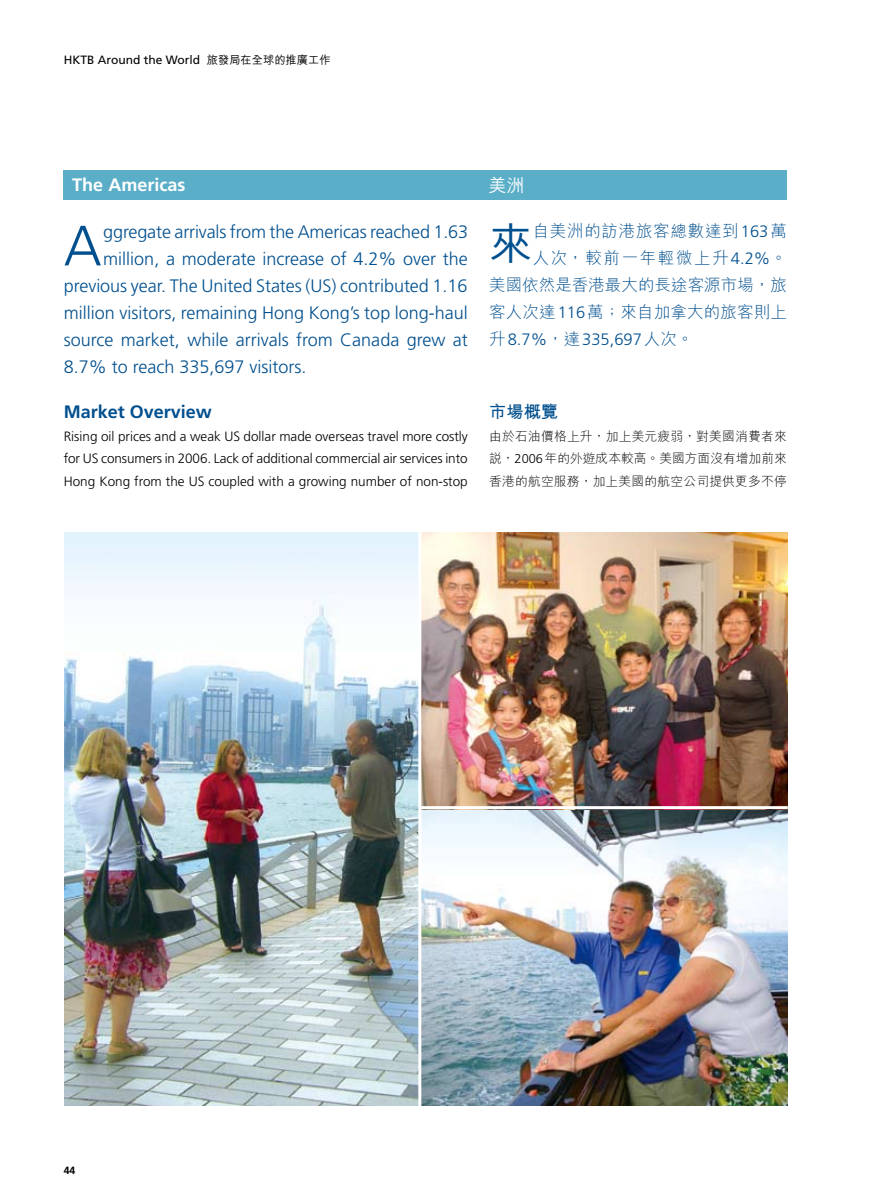
<style>
.page{position:relative;width:872px;height:1191px;background:#fff}
.page>*{position:absolute;margin:0;border:0;box-sizing:border-box;transform-origin:0 0}
.t1{font:300 56.7px "Frutiger";color:#004f8e}
.t2{font:500 43.5px "M Hei HK";color:#004f8e}
.t3{font:300 18px "Frutiger";color:#004f8e}
.t4{font:700 18px "Frutiger";color:#004f8e}
.t5{font:700 18px "Frutiger";color:#fff}
.t6{font:500 18px "M Hei HK";color:#fff}
.t7{font:700 17.25px "M Hei HK";color:#004f8e}
.t8{font:300 16.5px/27px "M Hei HK";letter-spacing:.01em;color:#004f8e;text-align:right}
.t9{font:300 16.5px "Frutiger";color:#004f8e}
.t10{font:300 13.5px/22.5px "Frutiger";color:#000;text-align:justify}
.t11{font:300 12.75px/22.5px "M Hei HK";letter-spacing:.015em;color:#000;text-align:justify}
.t12{font:12px "Frutiger";color:#000}
.t13{font:700 10.5px "Frutiger";color:#000}
.s1{font-family:"M Hei HK";font-weight:500;font-size:11.25px}
.s2{font-family:"Frutiger"}
.s3{font-family:"M Hei HK"}
</style>
<div class="page">
<img style="left:64px;top:532px;width:723px;height:574px">
<hr style="left:419px;top:806px;width:368px;height:3px;background:#fff">
<hr style="left:418px;top:532px;width:3px;height:575px;background:#fff">
<div style="left:64px;top:170px;width:723px;height:30px;background:#5aaec8"></div>
<p class="t12" style="left:64px;top:53px;width:268px">HKTB Around the World <span class="s1">旅發局在全球的推廣工作</span></p>
<p class="t5" style="left:72px;top:174px;width:115px">The Americas</p>
<p class="t6" style="left:488px;top:172px;width:37px">美洲</p>
<h1 class="t1" style="left:64px;top:214px;width:39px">A</h1>
<p class="t3" style="left:103px;top:222px;width:366px">ggregate arrivals from the Americas reached 1.63</p>
<p class="t8" style="left:489px;top:216px;width:299px">自美洲的訪港旅客總數達到<span class="s2">163</span>萬<br>人次，較前一年輕微上升<span class="s2">4.2%</span>。<br>美國依然是香港最大的長途客源市場，旅客人次達<span class="s2">116</span>萬；來自加拿大的旅客則上</p>
<p class="t9" style="left:489px;top:330px;width:206px"><span class="s3">升</span>8.7%<span class="s3">，達</span>335,697<span class="s3">人次。</span></p>
<h2 class="t2" style="left:489px;top:213px;width:45px">來</h2>
<p class="t3" style="left:103px;top:249px;width:366px">million, a moderate increase of 4.2% over the</p>
<p class="t3" style="left:64px;top:276px;width:405px">previous year. The United States (US) contributed 1.16</p>
<p class="t3" style="left:64px;top:303px;width:405px">million visitors, remaining Hong Kong’s top long-haul</p>
<p class="t3" style="left:64px;top:330px;width:405px">source market, while arrivals from Canada grew at</p>
<p class="t3" style="left:64px;top:357px;width:244px">8.7% to reach 335,697 visitors.</p>
<p class="t4" style="left:64px;top:401px;width:150px">Market Overview</p>
<p class="t10" style="left:64px;top:425px;width:405px">Rising oil prices and a weak US dollar made overseas travel more costly for US consumers in 2006. Lack of additional commercial air services into Hong Kong from the US coupled with a growing number of non-stop</p>
<p class="t7" style="left:489px;top:399px;width:70px">市場概覽</p>
<p class="t11" style="left:489px;top:424px;width:299px">由於石油價格上升，加上美元疲弱，對美國消費者來說，<span class="s2">2006</span>年的外遊成本較高。美國方面沒有增加前來香港的航空服務，加上美國的航空公司提供更多不停</p>
<p class="t13" style="left:64px;top:1164px;width:13px">44</p>
</div>
